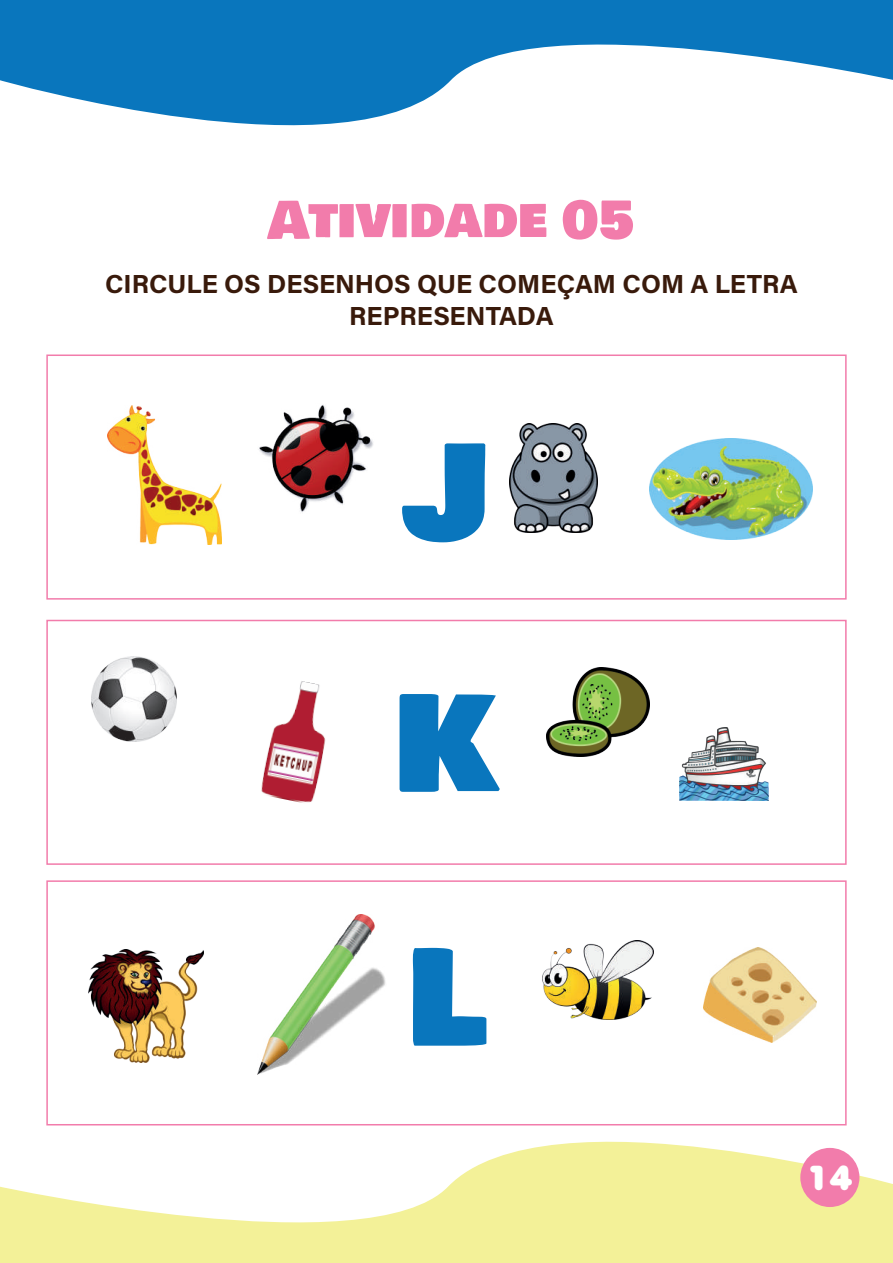
<style>
.page{position:relative;width:893px;height:1263px;background:#fff}
.page>*{position:absolute;margin:0;border:0;box-sizing:border-box;transform-origin:0 0}
.t1{font:129.3px/252.5px "Bowlby One SC";color:#0976bd;text-align:justify}
.t2{font:50.7px "Bowlby One SC";color:#f27cab}
.t3{font:33.45px "Anja Eliane Nornal";color:#fff}
.t4{font:700 26.1px/31.3px "Acumin Pro";color:#391a0b;text-align:center}
</style>
<div class="page">
<svg style="left:0;top:1125px;width:893px;height:138px;fill:#f3f198"></svg>
<svg style="left:0;top:0;width:893px;height:126px;fill:#0976bd"></svg>
<div style="left:800px;top:1148px;width:59px;height:59px;background:#f27cab;border-radius:50%"></div>
<img style="left:92px;top:656px;width:85px;height:85px">
<img style="left:107px;top:405px;width:114px;height:139px">
<img style="left:509px;top:423px;width:89px;height:110px">
<img style="left:649px;top:439px;width:163px;height:101px">
<img style="left:546px;top:668px;width:104px;height:88px">
<img style="left:88px;top:949px;width:116px;height:113px">
<img style="left:679px;top:727px;width:89px;height:73px">
<img style="left:703px;top:947px;width:114px;height:95px">
<div style="left:46px;top:354px;width:801px;height:246px;border:2px solid #f27cab"></div>
<div style="left:46px;top:620px;width:801px;height:245px;border:2px solid #f27cab"></div>
<div style="left:46px;top:880px;width:801px;height:245px;border:2px solid #f27cab"></div>
<img style="left:258px;top:405px;width:115px;height:107px">
<img style="left:261px;top:681px;width:65px;height:122px">
<img style="left:257px;top:915px;width:129px;height:159px">
<img style="left:543px;top:940px;width:110px;height:79px">
<h2 class="t2" style="left:268px;top:182px;width:368px">Atividade 05</h2>
<p class="t4" style="left:105px;top:267px;width:694px">CIRCULE OS DESENHOS QUE COMEÇAM COM A LETRA<br>REPRESENTADA</p>
<h1 class="t1" style="left:393px;top:369px;width:106px">J K L</h1>
<p class="t3" style="left:807px;top:1161px;width:47px">14</p>
</div>
